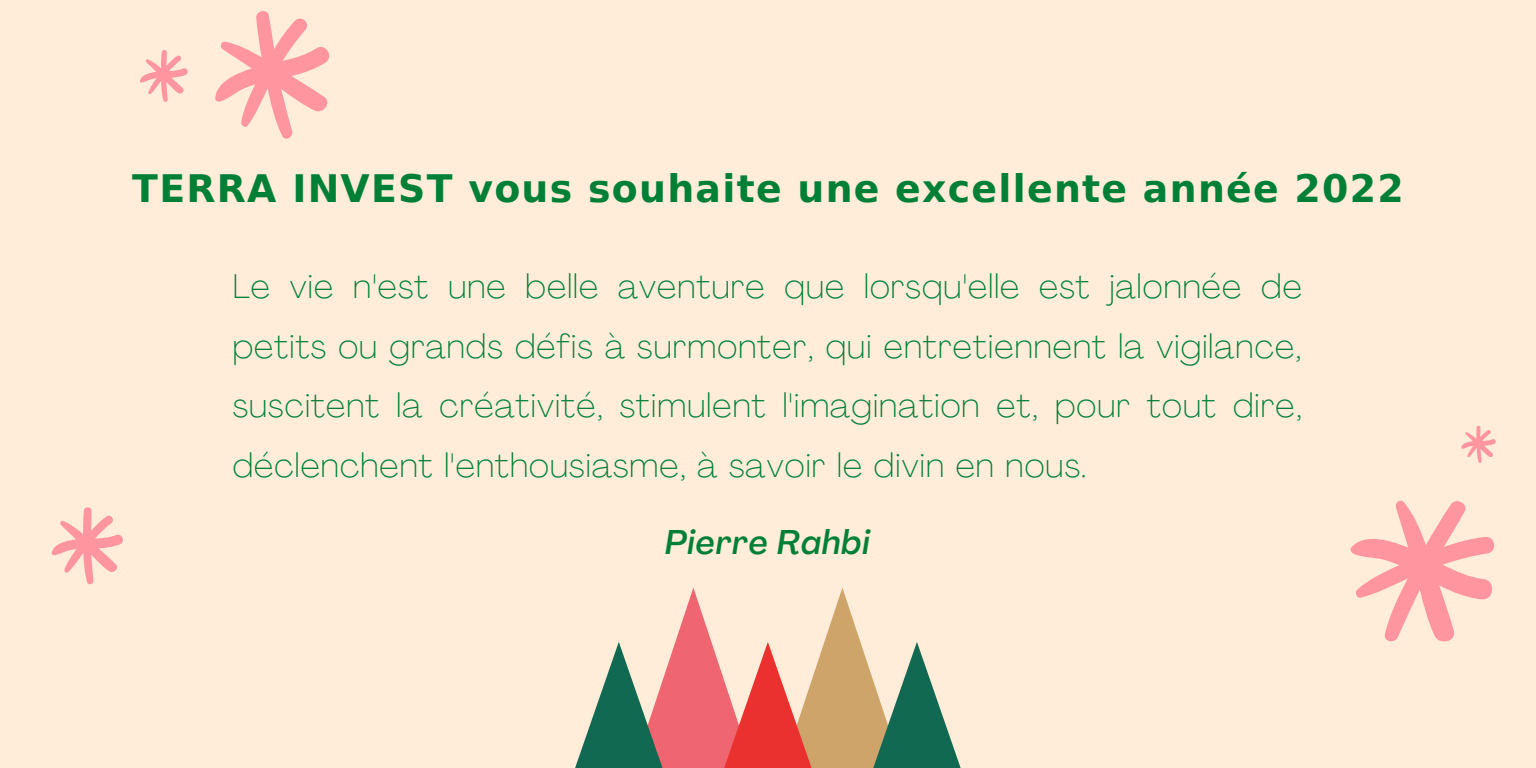
<style>
.page{position:relative;width:1536px;height:768px;background:#ffedd9}
.page>*{position:absolute;margin:0;border:0;box-sizing:border-box;transform-origin:0 0}
.t1{font:700 37.8px "DejaVu Sans";letter-spacing:.035em;color:#008037}
.t2{font:100 33.8px/59.8px "Agrandir";letter-spacing:.035em;color:#008037;text-align:justify}
.t3{font:italic 500 33.8px "Agrandir";letter-spacing:.035em;color:#008037}
</style>
<div class="page">
<svg style="left:575px;top:588px;width:386px;height:180px"></svg>
<svg style="left:51px;top:507px;width:72px;height:78px"></svg>
<svg style="left:1350px;top:425px;width:146px;height:217px"></svg>
<svg style="left:139px;top:11px;width:191px;height:128px"></svg>
<p class="t1" style="left:132px;top:167px;width:1273px">TERRA INVEST vous souhaite une excellente année 2022</p>
<p class="t2" style="left:233px;top:259px;width:1071px">Le vie n'est une belle aventure que lorsqu'elle est jalonnée de petits ou grands défis à surmonter, qui entretiennent la vigilance, suscitent la créativité, stimulent l'imagination et, pour tout dire, déclenchent l'enthousiasme, à savoir le divin en nous.</p>
<p class="t3" style="left:665px;top:529px;width:206px">Pierre Rahbi</p>
</div>
